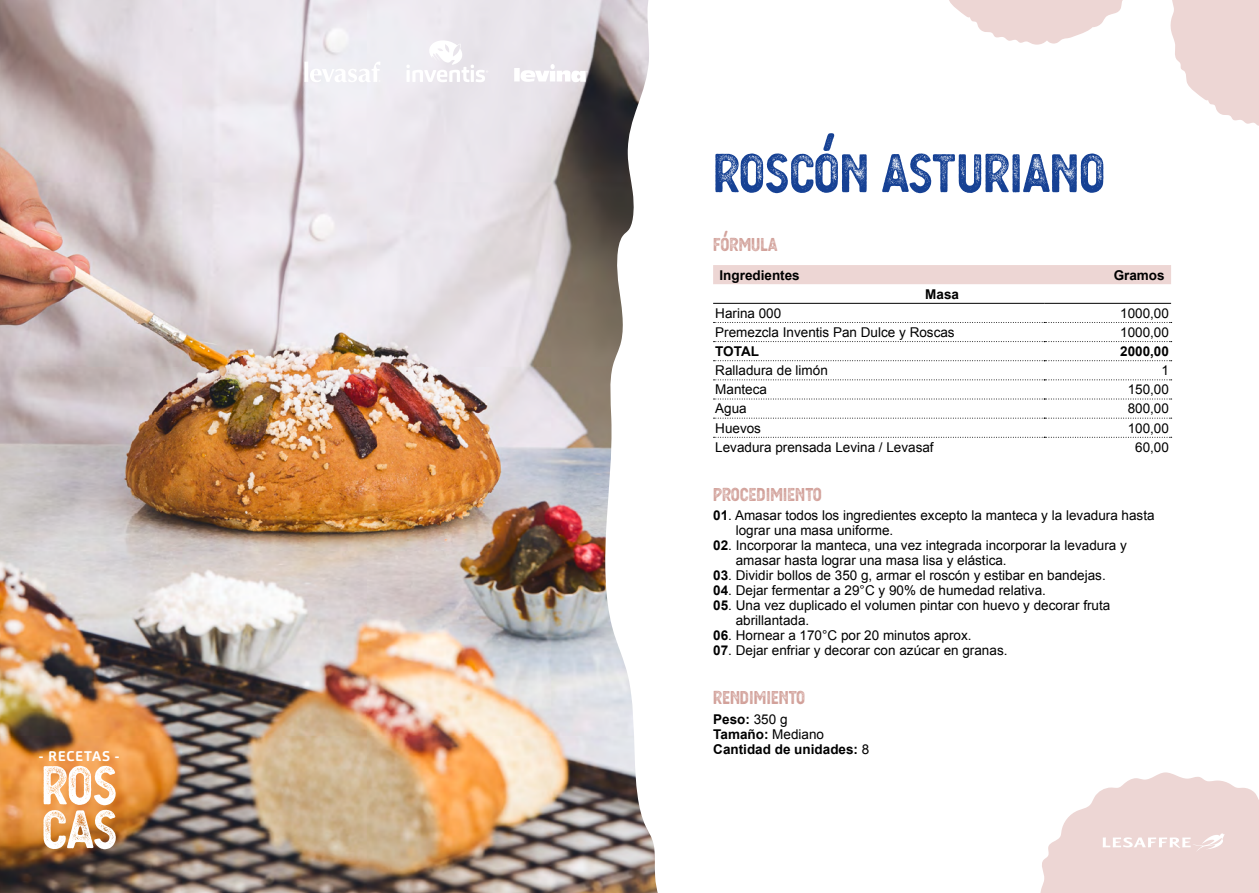
<style>
.page{position:relative;width:1259px;height:893px;background:#fff}
.page>*{position:absolute;margin:0;border:0;box-sizing:border-box;transform-origin:0 0}
.t1{font:52.5px "Berringer Aged";color:#164194}
.t2{font:52.2px/44px "Berringer Aged";letter-spacing:-.015em;color:#fff}
.t3{font:18px "Berringer Aged";color:#d2a19a}
.t4{font:700 13.95px "Carnas";letter-spacing:.05em;color:#fff}
.t5{font:13.5px/15px "Arial";color:#000}
.t6{font:700 13.5px/15px "Arial";color:#000}
.s1{font-weight:700}
.s2{font-weight:400}
</style>
<div class="page">
<img style="left:0;top:0;width:604px;height:893px">
<svg style="left:604px;top:0;width:569px;height:893px"></svg>
<svg style="left:1170px;top:0;width:89px;height:128px"></svg>
<svg style="left:931px;top:0;width:209px;height:45px"></svg>
<div style="left:713px;top:265px;width:458px;height:19px;background:#edd6d4"></div>
<svg style="left:713px;top:322px;width:458px;height:1px"></svg>
<svg style="left:713px;top:360px;width:458px;height:1px"></svg>
<svg style="left:713px;top:379px;width:458px;height:1px"></svg>
<svg style="left:713px;top:399px;width:458px;height:1px"></svg>
<svg style="left:713px;top:341px;width:458px;height:1px"></svg>
<svg style="left:713px;top:418px;width:458px;height:1px"></svg>
<svg style="left:713px;top:437px;width:458px;height:1px"></svg>
<hr style="left:713px;top:303px;width:331px;height:1px;background:#000">
<hr style="left:1044px;top:303px;width:127px;height:1px;background:#000">
<svg style="left:406px;top:39px;width:82px;height:43px"></svg>
<div style="left:514px;top:68px;width:6px;height:13px;background:#fff"></div>
<svg style="left:520px;top:64px;width:67px;height:19px"></svg>
<svg style="left:304px;top:61px;width:76px;height:21px"></svg>
<svg style="left:1039px;top:772px;width:220px;height:121px"></svg>
<p class="t4" style="left:39px;top:747px;width:82px">- RECETAS -</p>
<h2 class="t2" style="left:41px;top:763px;width:77px">ROS<br>CAS</h2>
<h1 class="t1" style="left:713px;top:132px;width:393px">ROSCÓN ASTURIANO</h1>
<h3 class="t3" style="left:713px;top:231px;width:66px">FÓRMULA</h3>
<p class="t6" style="left:719px;top:268px;width:82px">Ingredientes</p>
<p class="t6" style="left:1113px;top:268px;width:53px">Gramos</p>
<p class="t6" style="left:925px;top:287px;width:35px">Masa</p>
<p class="t5" style="left:715px;top:306px;width:68px">Harina 000</p>
<p class="t5" style="left:1120px;top:306px;width:50px">1000,00</p>
<p class="t5" style="left:715px;top:325px;width:241px">Premezcla Inventis Pan Dulce y Roscas</p>
<p class="t5" style="left:1120px;top:325px;width:50px">1000,00</p>
<p class="t6" style="left:715px;top:344px;width:45px">TOTAL</p>
<p class="t6" style="left:1120px;top:344px;width:50px">2000,00</p>
<p class="t5" style="left:715px;top:363px;width:114px">Ralladura de limón</p>
<p class="t5" style="left:1161px;top:363px;width:9px">1</p>
<p class="t5" style="left:715px;top:382px;width:53px">Manteca</p>
<p class="t5" style="left:1127px;top:382px;width:43px">150,00</p>
<p class="t5" style="left:715px;top:401px;width:33px">Agua</p>
<p class="t5" style="left:1127px;top:401px;width:43px">800,00</p>
<p class="t5" style="left:715px;top:420px;width:47px">Huevos</p>
<p class="t5" style="left:1127px;top:420px;width:43px">100,00</p>
<p class="t5" style="left:715px;top:440px;width:220px">Levadura prensada Levina / Levasaf</p>
<p class="t5" style="left:1135px;top:440px;width:35px">60,00</p>
<h3 class="t3" style="left:713px;top:481px;width:110px">PROCEDIMIENTO</h3>
<p class="t5" style="left:736px;top:508px;width:420px;text-indent:-23px"><span class="s1">01</span>. Amasar todos los ingredientes excepto la manteca y la levadura hasta lograr una masa uniforme.</p>
<p class="t5" style="left:736px;top:538px;width:392px;text-indent:-23px"><span class="s1">02</span>. Incorporar la manteca, una vez integrada incorporar la levadura y amasar hasta lograr una masa lisa y elástica.</p>
<p class="t5" style="left:713px;top:568px;width:394px"><span class="s1">03</span>. Dividir bollos de 350 g, armar el roscón y estibar en bandejas.</p>
<p class="t5" style="left:713px;top:583px;width:334px"><span class="s1">04</span>. Dejar fermentar a 29°C y 90% de humedad relativa.</p>
<p class="t5" style="left:736px;top:598px;width:376px;text-indent:-23px"><span class="s1">05</span>. Una vez duplicado el volumen pintar con huevo y decorar fruta abrillantada.</p>
<p class="t5" style="left:713px;top:628px;width:260px"><span class="s1">06</span>. Hornear a 170°C por 20 minutos aprox.</p>
<p class="t5" style="left:713px;top:643px;width:296px"><span class="s1">07</span>. Dejar enfriar y decorar con azúcar en granas.</p>
<h3 class="t3" style="left:713px;top:684px;width:93px">RENDIMIENTO</h3>
<p class="t6" style="left:713px;top:712px;width:158px">Peso: <span class="s2">350 g<br></span>Tamaño: <span class="s2">Mediano<br></span>Cantidad de unidades: <span class="s2">8</span></p>
</div>
